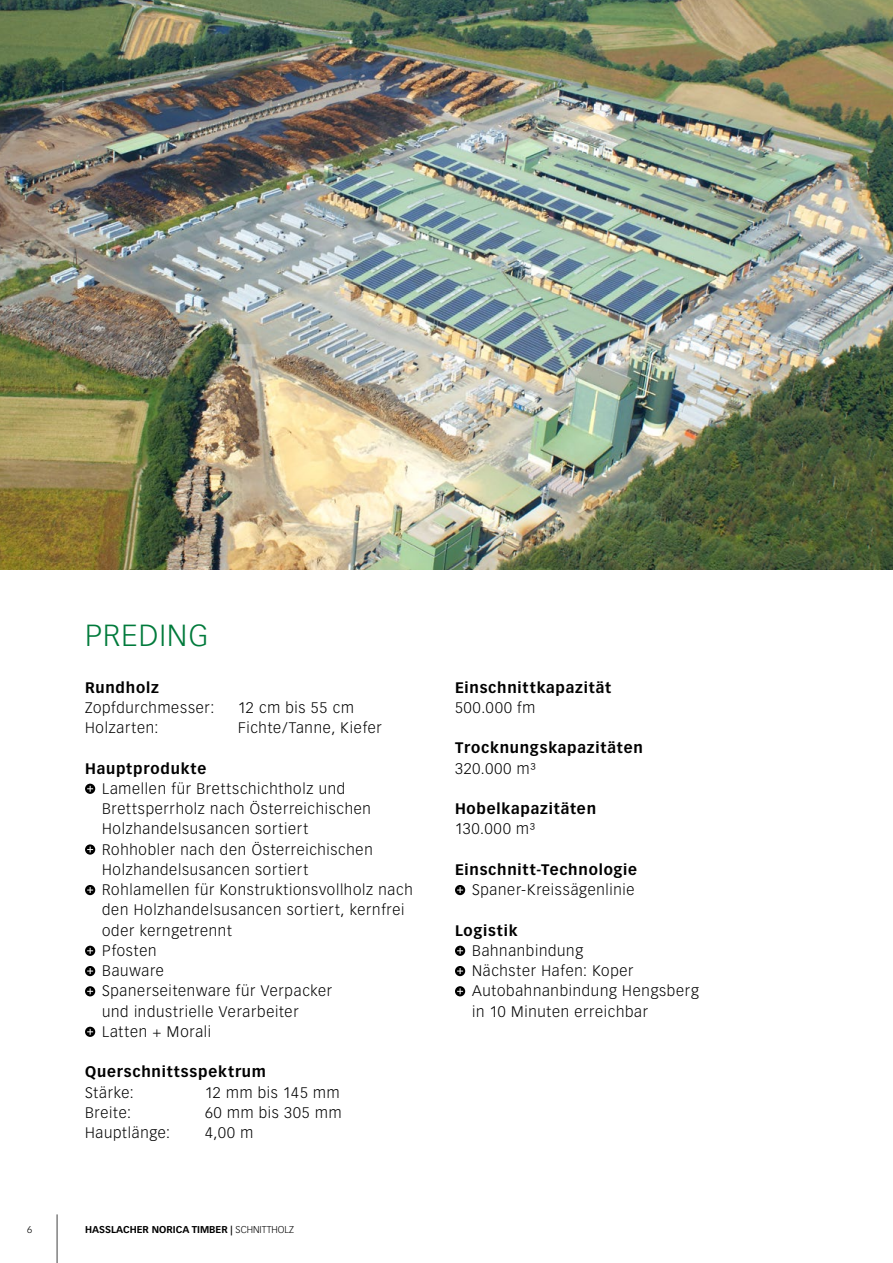
<style>
.page{position:relative;width:893px;height:1263px;background:#fff}
.page>*{position:absolute;margin:0;border:0;box-sizing:border-box;transform-origin:0 0}
.t1{font:300 30px "Vectora LT Pro";letter-spacing:.04em;color:#007a3b}
.t2{font:300 15px/20.2px "Vectora LT Pro";letter-spacing:.05em;color:#000}
.t3{font:700 15px "Vectora LT Pro";letter-spacing:.055em;color:#000}
.t4{font:700 9.75px "Vectora LT Pro";color:#000}
.t5{font:300 9.75px "Vectora LT Pro";color:#000}
.s1{font-weight:300}
</style>
<div class="page">
<img style="left:0;top:0;width:893px;height:570px">
<svg style="left:85px;top:784px;width:10px;height:10px"></svg>
<svg style="left:87px;top:786px;width:6px;height:6px"></svg>
<svg style="left:85px;top:844px;width:10px;height:11px"></svg>
<svg style="left:87px;top:846px;width:6px;height:6px"></svg>
<svg style="left:85px;top:885px;width:10px;height:10px"></svg>
<svg style="left:87px;top:887px;width:6px;height:6px"></svg>
<svg style="left:85px;top:946px;width:10px;height:10px"></svg>
<svg style="left:87px;top:948px;width:6px;height:6px"></svg>
<svg style="left:85px;top:966px;width:10px;height:10px"></svg>
<svg style="left:87px;top:968px;width:6px;height:6px"></svg>
<svg style="left:85px;top:986px;width:10px;height:10px"></svg>
<svg style="left:87px;top:988px;width:6px;height:6px"></svg>
<svg style="left:85px;top:1027px;width:10px;height:10px"></svg>
<svg style="left:87px;top:1029px;width:6px;height:6px"></svg>
<div style="left:455px;top:885px;width:10px;height:10px;background:#000;border-radius:50%"></div>
<svg style="left:457px;top:887px;width:6px;height:6px"></svg>
<svg style="left:455px;top:946px;width:10px;height:10px"></svg>
<svg style="left:457px;top:948px;width:6px;height:6px"></svg>
<div style="left:455px;top:966px;width:10px;height:10px;background:#000;border-radius:50%"></div>
<svg style="left:457px;top:968px;width:6px;height:6px"></svg>
<svg style="left:455px;top:986px;width:10px;height:10px"></svg>
<svg style="left:457px;top:988px;width:6px;height:6px"></svg>
<hr style="left:57px;top:1214px;width:1px;height:49px;background:#565655">
<h1 class="t1" style="left:85px;top:617px;width:125px">PREDING</h1>
<p class="t3" style="left:85px;top:678px;width:75px">Rundholz</p>
<p class="t2" style="left:85px;top:697px;width:131px">Zopfdurchmesser:</p>
<p class="t2" style="left:238px;top:697px;width:117px">12 cm bis 55 cm</p>
<p class="t2" style="left:85px;top:718px;width:75px">Holzarten:</p>
<p class="t2" style="left:238px;top:718px;width:145px">Fichte/Tanne, Kiefer</p>
<p class="t3" style="left:85px;top:759px;width:123px">Hauptprodukte</p>
<p class="t2" style="left:102px;top:778px;width:312px">Lamellen für Brettschichtholz und<br>Brettsperrholz nach Österreichischen<br>Holzhandelsusancen sortiert<br>Rohhobler nach den Österreichischen<br>Holzhandelsusancen sortiert<br>Rohlamellen für Konstruktionsvollholz nach den Holzhandelsusancen sortiert, kernfrei oder kerngetrennt<br>Pfosten<br>Bauware<br>Spanerseitenware für Verpacker<br>und industrielle Verarbeiter<br>Latten + Morali</p>
<p class="t3" style="left:85px;top:1063px;width:183px">Querschnittsspektrum</p>
<p class="t2" style="left:85px;top:1082px;width:50px">Stärke:</p>
<p class="t2" style="left:205px;top:1082px;width:136px">12 mm bis 145 mm</p>
<p class="t2" style="left:85px;top:1102px;width:47px">Breite:</p>
<p class="t2" style="left:205px;top:1102px;width:138px">60 mm bis 305 mm</p>
<p class="t2" style="left:85px;top:1123px;width:87px">Hauptlänge:</p>
<p class="t2" style="left:205px;top:1123px;width:50px">4,00 m</p>
<p class="t5" style="left:27px;top:1224px;width:7px">6</p>
<p class="t4" style="left:85px;top:1224px;width:210px">HASSLACHER NORICA TIMBER | <span class="s1">SCHNITTHOLZ</span></p>
<p class="t3" style="left:455px;top:678px;width:158px">Einschnittkapazität</p>
<p class="t2" style="left:455px;top:697px;width:82px">500.000 fm</p>
<p class="t3" style="left:455px;top:739px;width:189px">Trocknungskapazitäten</p>
<p class="t2" style="left:455px;top:758px;width:82px">320.000 m³</p>
<p class="t3" style="left:455px;top:800px;width:143px">Hobelkapazitäten</p>
<p class="t2" style="left:455px;top:819px;width:82px">130.000 m³</p>
<p class="t3" style="left:455px;top:860px;width:184px">Einschnitt-Technologie</p>
<p class="t2" style="left:472px;top:880px;width:164px">Spaner-Kreissägenlinie</p>
<p class="t3" style="left:455px;top:921px;width:64px">Logistik</p>
<p class="t2" style="left:472px;top:940px;width:228px">Bahnanbindung<br>Nächster Hafen: Koper<br>Autobahnanbindung Hengsberg in 10 Minuten erreichbar</p>
</div>
